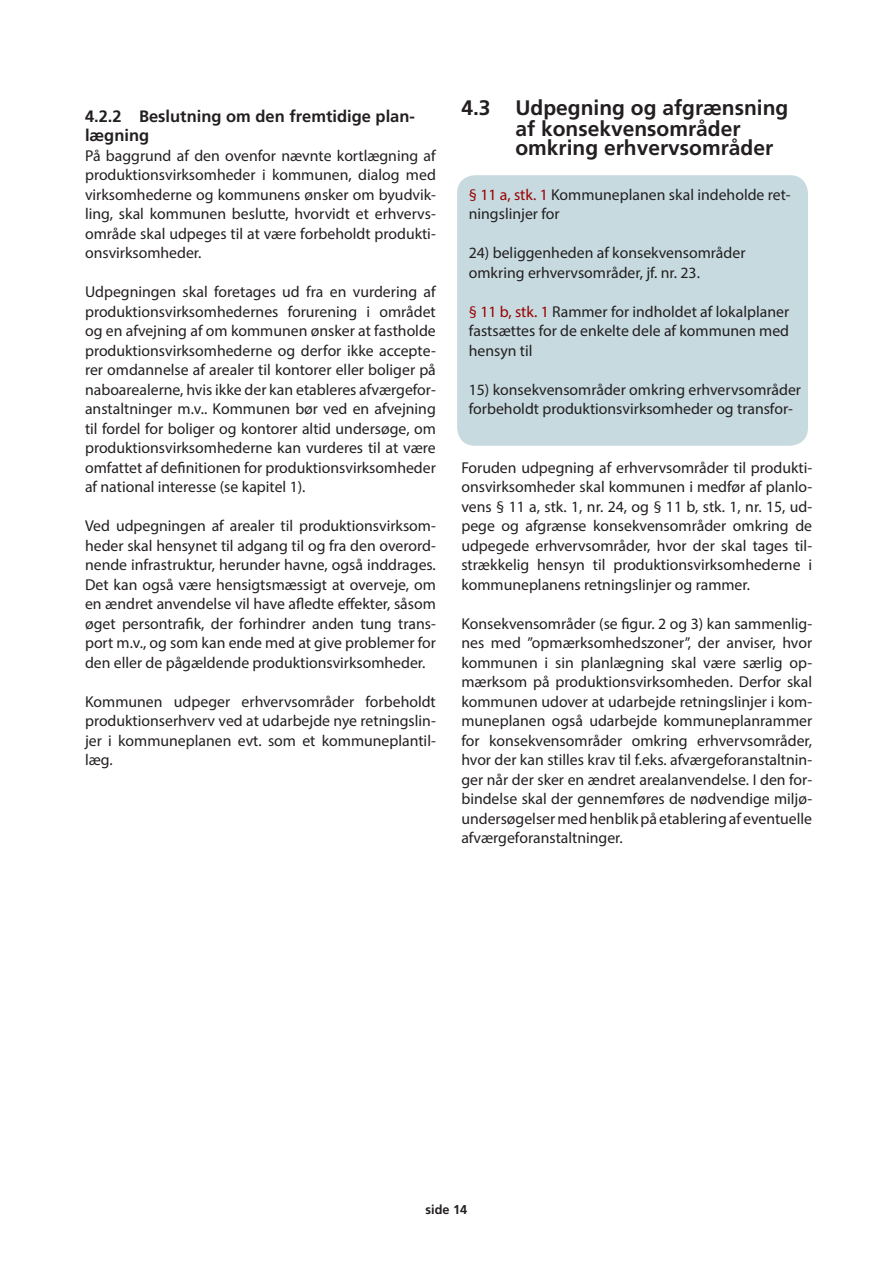
<style>
.page{position:relative;width:893px;height:1263px;background:#fff}
.page>*{position:absolute;margin:0;border:0;box-sizing:border-box;transform-origin:0 0}
.Manchet_Frutiger_16{font:700 21px/20.2px "Frutiger";color:#231f20}
.Brødtekst_Minion_Reg{font:700 16.5px/19.5px "Frutiger";color:#231f20}
.Brødtekst_Minion_Reg-2{font:15.75px/19.5px "Myriad Pro";color:#231f20;text-align:justify}
.t1{font:700 12.75px "Frutiger";color:#231f20}
.s1{color:#900}
</style>
<div class="page">
<div style="left:457px;top:175px;width:351px;height:271px;background:#c6dadf;border-radius:18px"></div>
<p class="Brødtekst_Minion_Reg" style="left:85px;top:106px;width:331px">4.2.2 Beslutning om den fremtidige plan&shy;lægning</p>
<p class="Brødtekst_Minion_Reg-2" style="left:85px;top:145px;width:352px">På baggrund af den ovenfor nævnte kortlægning af produktionsvirksomheder i kommunen, dialog med virksomhederne og kommunens ønsker om byudvik&shy;ling, skal kommunen beslutte, hvorvidt et erhvervs&shy;område skal udpeges til at være forbeholdt produkti&shy;onsvirksomheder.</p>
<p class="Brødtekst_Minion_Reg-2" style="left:85px;top:282px;width:352px">Udpegningen skal foretages ud fra en vurdering af produktionsvirksomhedernes forurening i området og en afvejning af om kommunen ønsker at fastholde produktionsvirksomhederne og derfor ikke accepte&shy;rer omdannelse af arealer til kontorer eller boliger på naboarealerne, hvis ikke der kan etableres afværgefor&shy;anstaltninger m.v.. Kommunen bør ved en afvejning til fordel for boliger og kontorer altid undersøge, om produktionsvirksomhederne kan vurderes til at være omfattet af definitionen for produktionsvirksomheder af national interesse (se kapitel 1).</p>
<p class="Brødtekst_Minion_Reg-2" style="left:85px;top:516px;width:352px">Ved udpegningen af arealer til produktionsvirksom&shy;heder skal hensynet til adgang til og fra den overord&shy;nende infrastruktur, herunder havne, også inddrages.<br>Det kan også være hensigtsmæssigt at overveje, om en ændret anvendelse vil have afledte effekter, såsom øget persontrafik, der forhindrer anden tung trans&shy;port m.v., og som kan ende med at give problemer for den eller de pågældende produktionsvirksomheder.</p>
<p class="Brødtekst_Minion_Reg-2" style="left:85px;top:691px;width:352px">Kommunen udpeger erhvervsområder forbeholdt produktionserhverv ved at udarbejde nye retningslin&shy;jer i kommuneplanen evt. som et kommuneplantil&shy;læg.</p>
<p class="Manchet_Frutiger_16" style="left:515px;top:97px;width:274px;text-indent:-54px">4.3 Udpegning og afgrænsning af konsekvensområder omkring erhvervsområder</p>
<p class="Brødtekst_Minion_Reg-2" style="left:469px;top:184px;width:323px"><span class="s1">§ 11 a, stk. 1</span> Kommuneplanen skal indeholde ret&shy;ningslinjer for</p>
<p class="Brødtekst_Minion_Reg-2" style="left:469px;top:243px;width:278px">24) beliggenheden af konsekvensområder</p>
<p class="Brødtekst_Minion_Reg-2" style="left:469px;top:262px;width:233px">omkring erhvervsområder, jf. nr. 23.</p>
<p class="Brødtekst_Minion_Reg-2" style="left:469px;top:301px;width:322px"><span class="s1">§ 11 b, stk. 1</span> Rammer for indholdet af lokalplaner fastsættes for de enkelte dele af kommunen med hensyn til</p>
<p class="Brødtekst_Minion_Reg-2" style="left:469px;top:379px;width:334px">15) konsekvensområder omkring erhvervsområder forbeholdt produktionsvirksomheder og transfor-</p>
<p class="Brødtekst_Minion_Reg-2" style="left:461px;top:457px;width:352px">Foruden udpegning af erhvervsområder til produkti&shy;onsvirksomheder skal kommunen i medfør af planlo&shy;vens § 11 a, stk. 1, nr. 24, og § 11 b, stk. 1, nr. 15, ud&shy;pege og afgrænse konsekvensområder omkring de udpegede erhvervsområder, hvor der skal tages til&shy;strækkelig hensyn til produktionsvirksomhederne i kommuneplanens retningslinjer og rammer.</p>
<p class="Brødtekst_Minion_Reg-2" style="left:461px;top:613px;width:352px">Konsekvensområder (se figur. 2 og 3) kan sammenlig&shy;nes med ”opmærksomhedszoner”, der anviser, hvor kommunen i sin planlægning skal være særlig op&shy;mærksom på produktionsvirksomheden. Derfor skal kommunen udover at udarbejde retningslinjer i kom&shy;muneplanen også udarbejde kommuneplanrammer for konsekvensområder omkring erhvervsområder, hvor der kan stilles krav til f.eks. afværgeforanstaltnin&shy;ger når der sker en ændret arealanvendelse. I den for&shy;bindelse skal der gennemføres de nødvendige miljø&shy;undersøgelser med henblik på etablering af eventuelle afværgeforanstaltninger.</p>
<p class="t1" style="left:426px;top:1202px;width:43px">side 14</p>
</div>
